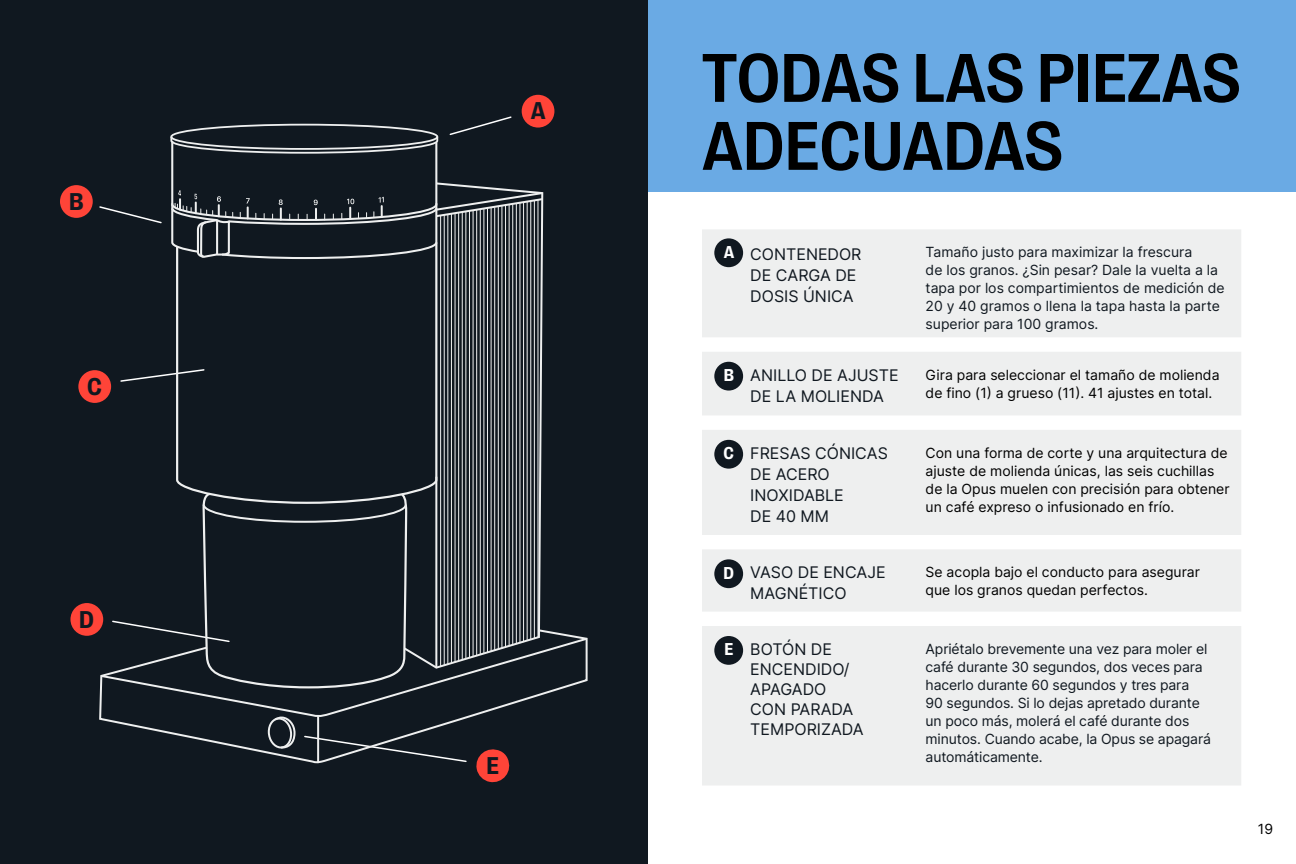
<style>
.page{position:relative;width:1296px;height:864px;background:#fff}
.page>*{position:absolute;margin:0;border:0;box-sizing:border-box;transform-origin:0 0}
.t1{font:70px/68px "PP Right Grotesk Casual Variable";color:#000}
.t2{font:700 24.8px "PP Right Grotesk";color:#101820}
.t3{font:16px/21px "Inter";color:#101820}
.t4{font:14px/18px "Inter";letter-spacing:-.01em;color:#101820}
.t5{font:14px/18px "Inter";color:#000}
.s1{font-family:"PP Right Grotesk Casual Variable";font-size:17.6px;color:#fff}
</style>
<div class="page">
<div style="left:0;top:0;width:648px;height:864px;background:#101820"></div>
<div style="left:648px;top:0;width:648px;height:192px;background:#6aaae4"></div>
<div style="left:522px;top:95px;width:32px;height:33px;background:#ff4438;border-radius:50%"></div>
<div style="left:70px;top:603px;width:33px;height:33px;background:#ff4438;border-radius:50%"></div>
<div style="left:78px;top:370px;width:33px;height:33px;background:#ff4438;border-radius:50%"></div>
<div style="left:60px;top:185px;width:33px;height:33px;background:#ff4438;border-radius:50%"></div>
<div style="left:170px;top:124px;width:268px;height:26px;border:2px solid #eeefef;border-radius:50%"></div>
<svg style="left:175px;top:260px;width:30px;height:231px"></svg>
<svg style="left:412px;top:260px;width:131px;height:231px"></svg>
<hr style="left:435px;top:477px;width:2px;height:191px;background:#eeefef">
<hr style="left:440px;top:215px;width:1px;height:451px;background:#eeefef">
<hr style="left:444px;top:215px;width:1px;height:450px;background:#eeefef">
<hr style="left:447px;top:214px;width:1px;height:450px;background:#eeefef">
<hr style="left:451px;top:214px;width:1px;height:449px;background:#eeefef">
<hr style="left:455px;top:213px;width:1px;height:449px;background:#eeefef">
<hr style="left:458px;top:212px;width:1px;height:449px;background:#eeefef">
<hr style="left:462px;top:212px;width:1px;height:448px;background:#eeefef">
<hr style="left:465px;top:211px;width:1px;height:448px;background:#eeefef">
<hr style="left:469px;top:211px;width:1px;height:447px;background:#eeefef">
<hr style="left:473px;top:210px;width:1px;height:447px;background:#eeefef">
<hr style="left:476px;top:210px;width:1px;height:446px;background:#eeefef">
<hr style="left:480px;top:209px;width:1px;height:446px;background:#eeefef">
<hr style="left:483px;top:209px;width:1px;height:445px;background:#eeefef">
<hr style="left:487px;top:208px;width:1px;height:445px;background:#eeefef">
<hr style="left:491px;top:208px;width:1px;height:443px;background:#eeefef">
<hr style="left:494px;top:207px;width:1px;height:444px;background:#eeefef">
<hr style="left:498px;top:207px;width:1px;height:442px;background:#eeefef">
<hr style="left:501px;top:206px;width:1px;height:442px;background:#eeefef">
<hr style="left:505px;top:205px;width:1px;height:442px;background:#eeefef">
<hr style="left:509px;top:205px;width:1px;height:441px;background:#eeefef">
<hr style="left:512px;top:204px;width:1px;height:441px;background:#eeefef">
<hr style="left:516px;top:204px;width:1px;height:440px;background:#eeefef">
<hr style="left:519px;top:203px;width:1px;height:440px;background:#eeefef">
<hr style="left:523px;top:202px;width:1px;height:440px;background:#eeefef">
<hr style="left:527px;top:202px;width:1px;height:439px;background:#eeefef">
<hr style="left:530px;top:201px;width:1px;height:439px;background:#eeefef">
<hr style="left:534px;top:200px;width:1px;height:439px;background:#eeefef">
<hr style="left:537px;top:200px;width:1px;height:438px;background:#eeefef">
<svg style="left:99px;top:491px;width:489px;height:292px"></svg>
<hr style="left:317px;top:716px;width:2px;height:46px;background:#eeefef">
<svg style="left:170px;top:135px;width:374px;height:125px"></svg>
<svg style="left:702px;top:229px;width:539px;height:556px;background:#eff0f0"></svg>
<div style="left:714px;top:238px;width:29px;height:29px;background:#101820;border-radius:50%"></div>
<div style="left:714px;top:362px;width:29px;height:29px;background:#101820;border-radius:50%"></div>
<div style="left:714px;top:440px;width:29px;height:29px;background:#101820;border-radius:50%"></div>
<div style="left:714px;top:559px;width:29px;height:29px;background:#101820;border-radius:50%"></div>
<div style="left:714px;top:636px;width:29px;height:29px;background:#101820;border-radius:50%"></div>
<h2 class="t2" style="left:69px;top:188px;width:16px">B</h2>
<h2 class="t2" style="left:87px;top:373px;width:16px">C</h2>
<h2 class="t2" style="left:79px;top:605px;width:16px">D</h2>
<h2 class="t2" style="left:531px;top:97px;width:16px">A</h2>
<h2 class="t2" style="left:486px;top:752px;width:14px">E</h2>
<h1 class="t1" style="left:702px;top:43px;width:541px">TODAS LAS PIEZAS<br>ADECUADAS</h1>
<p class="t3" style="left:750px;top:244px;width:113px;text-indent:-27px"><sup>A</sup> CONTENEDOR<br>DE CARGA DE<br>DOSIS ÚNICA</p>
<p class="t4" style="left:926px;top:243px;width:301px">Tamaño justo para maximizar la frescura<br>de los granos. ¿Sin pesar? Dale la vuelta a la tapa por los compartimientos de medición de 20 y 40 gramos o llena la tapa hasta la parte superior para 100 gramos.</p>
<p class="t3" style="left:750px;top:364px;width:150px;text-indent:-27px"><span class="s1">B</span> ANILLO DE AJUSTE<br>DE LA MOLIENDA</p>
<p class="t5" style="left:926px;top:365px;width:295px">Gira para seleccionar el tamaño de molienda de fino (1) a grueso (11). 41 ajustes en total.</p>
<p class="t3" style="left:750px;top:442px;width:139px;text-indent:-27px"><span class="s1">C</span> FRESAS CÓNICAS<br>DE ACERO<br>INOXIDABLE<br>DE 40 MM</p>
<p class="t5" style="left:926px;top:443px;width:305px">Con una forma de corte y una arquitectura de ajuste de molienda únicas, las seis cuchillas de la Opus muelen con precisión para obtener un café expreso o infusionado en frío.</p>
<p class="t3" style="left:750px;top:561px;width:137px;text-indent:-27px"><span class="s1">D</span> VASO DE ENCAJE<br>MAGNÉTICO</p>
<p class="t5" style="left:926px;top:563px;width:276px">Se acopla bajo el conducto para asegurar que los granos quedan perfectos.</p>
<p class="t3" style="left:750px;top:639px;width:115px;line-height:20px;text-indent:-26px"><span class="s1">E</span> BOTÓN DE<br>ENCENDIDO/<br>APAGADO<br>CON PARADA<br>TEMPORIZADA</p>
<p class="t4" style="left:926px;top:640px;width:287px">Apriétalo brevemente una vez para moler el café durante 30 segundos, dos veces para hacerlo durante 60 segundos y tres para<br>90 segundos. Si lo dejas apretado durante un poco más, molerá el café durante dos minutos. Cuando acabe, la Opus se apagará automáticamente.</p>
<p class="t5" style="left:1258px;top:820px;width:17px">19</p>
</div>
